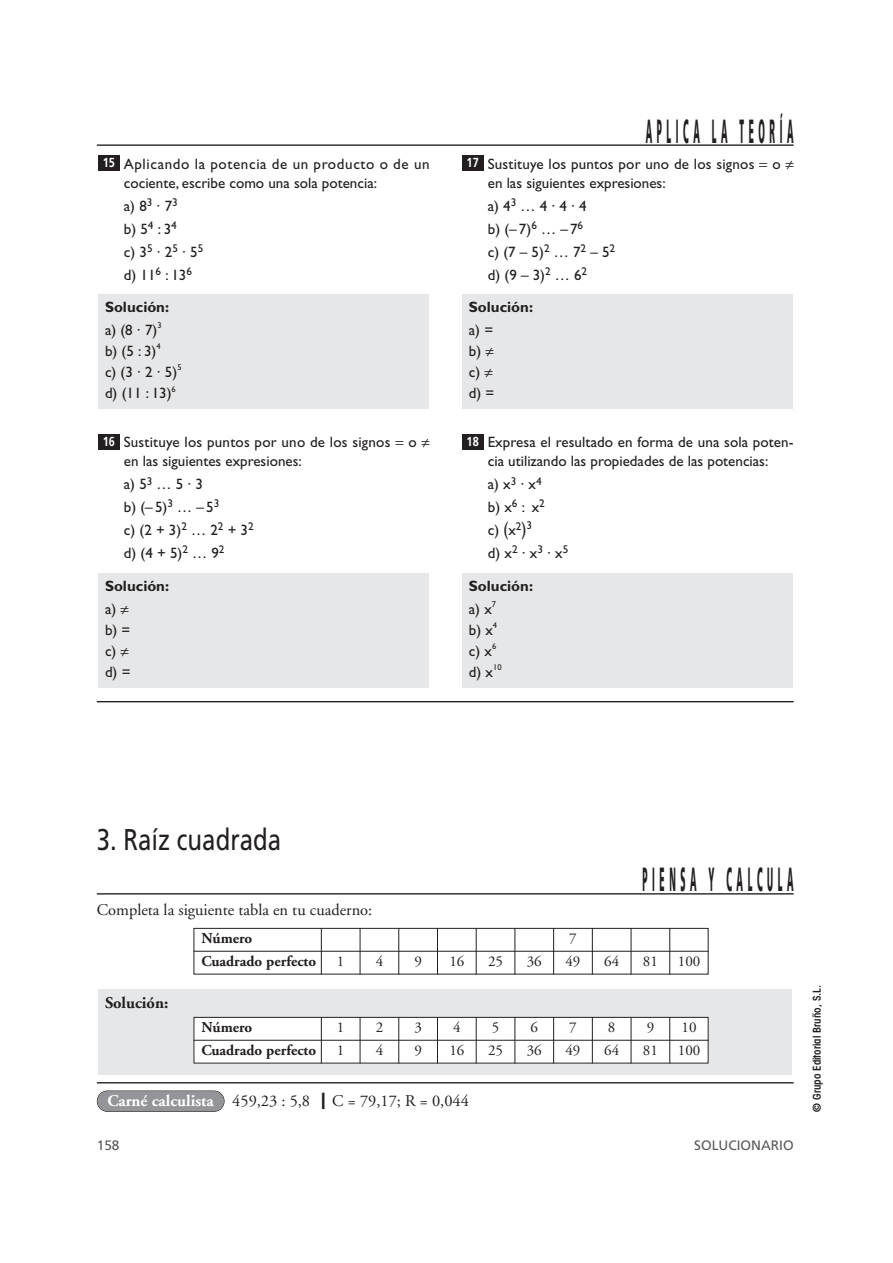
<style>
.page{position:relative;width:893px;height:1263px;background:#fff}
.page>*{position:absolute;margin:0;border:0;box-sizing:border-box;transform-origin:0 0}
.t1{font:900 33.45px "Frutiger";letter-spacing:.55em;color:#231f20;scale:.25 1}
.t2{font:30px "Frutiger";color:#231f20;scale:.8 1}
.t3{font:16.35px "Adobe Garamond";color:#231f20}
.t4{font:700 16.35px "Adobe Garamond";color:#231f20}
.t5{font:15px/23px "Gill Sans";color:#231f20}
.t6{font:700 15px/23px "Gill Sans";color:#231f20}
.t7{font:15px/23.2px "Adobe Garamond";color:#231f20}
.t8{font:700 15px/23.2px "Adobe Garamond";color:#231f20}
.t9{font:13.65px "Frutiger";color:#58595b}
.t10{font:700 13.05px "Frutiger";color:#fff;scale:.83 1}
.t11{font:600 condensed 10.95px "Avant Garde";color:#231f20}
.s1{font-weight:400}
.s2{font-size:19.05px}
.s3{font-weight:700;color:#fff}
</style>
<div class="page">
<div style="left:462px;top:574px;width:330px;height:114px;background:#e6e7e8"></div>
<div style="left:462px;top:434px;width:21px;height:16px;background:#231f20"></div>
<div style="left:462px;top:295px;width:330px;height:114px;background:#e6e7e8"></div>
<div style="left:462px;top:156px;width:21px;height:15px;background:#231f20"></div>
<div style="left:98px;top:574px;width:330px;height:114px;background:#e6e7e8"></div>
<div style="left:98px;top:434px;width:21px;height:16px;background:#231f20"></div>
<div style="left:98px;top:295px;width:330px;height:114px;background:#e6e7e8"></div>
<div style="left:98px;top:156px;width:21px;height:15px;background:#231f20"></div>
<hr style="left:97px;top:144px;width:696px;height:2px;background:#231f20">
<hr style="left:97px;top:701px;width:696px;height:1px;background:#231f20">
<div style="left:98px;top:989px;width:694px;height:85px;background:#e6e7e8"></div>
<hr style="left:97px;top:893px;width:696px;height:2px;background:#231f20">
<hr style="left:97px;top:1082px;width:696px;height:1px;background:#231f20">
<hr style="left:193px;top:951px;width:515px;height:1px;background:#231f20">
<hr style="left:321px;top:928px;width:1px;height:46px;background:#231f20">
<hr style="left:360px;top:928px;width:1px;height:46px;background:#231f20">
<hr style="left:398px;top:928px;width:1px;height:46px;background:#231f20">
<hr style="left:437px;top:928px;width:1px;height:46px;background:#231f20">
<hr style="left:476px;top:928px;width:1px;height:46px;background:#231f20">
<hr style="left:514px;top:928px;width:1px;height:46px;background:#231f20">
<hr style="left:553px;top:928px;width:1px;height:46px;background:#231f20">
<hr style="left:592px;top:928px;width:1px;height:46px;background:#231f20">
<hr style="left:630px;top:928px;width:1px;height:46px;background:#231f20">
<hr style="left:669px;top:928px;width:1px;height:46px;background:#231f20">
<div style="left:193px;top:928px;width:515px;height:46px;border:1px solid #231f20"></div>
<div style="left:321px;top:1017px;width:39px;height:23px;background:#fff"></div>
<div style="left:321px;top:1040px;width:39px;height:23px;background:#fff"></div>
<div style="left:360px;top:1017px;width:39px;height:23px;background:#fff"></div>
<div style="left:360px;top:1040px;width:39px;height:23px;background:#fff"></div>
<div style="left:399px;top:1017px;width:38px;height:23px;background:#fff"></div>
<div style="left:399px;top:1040px;width:38px;height:23px;background:#fff"></div>
<div style="left:437px;top:1017px;width:39px;height:23px;background:#fff"></div>
<div style="left:437px;top:1040px;width:39px;height:23px;background:#fff"></div>
<div style="left:476px;top:1017px;width:39px;height:23px;background:#fff"></div>
<div style="left:476px;top:1040px;width:39px;height:23px;background:#fff"></div>
<div style="left:515px;top:1017px;width:38px;height:23px;background:#fff"></div>
<div style="left:515px;top:1040px;width:38px;height:23px;background:#fff"></div>
<div style="left:553px;top:1017px;width:39px;height:23px;background:#fff"></div>
<div style="left:553px;top:1040px;width:39px;height:23px;background:#fff"></div>
<div style="left:592px;top:1017px;width:39px;height:23px;background:#fff"></div>
<div style="left:592px;top:1040px;width:39px;height:23px;background:#fff"></div>
<div style="left:631px;top:1017px;width:38px;height:23px;background:#fff"></div>
<div style="left:631px;top:1040px;width:38px;height:23px;background:#fff"></div>
<div style="left:669px;top:1017px;width:39px;height:23px;background:#fff"></div>
<div style="left:669px;top:1040px;width:39px;height:23px;background:#fff"></div>
<div style="left:193px;top:1017px;width:128px;height:23px;background:#fff"></div>
<div style="left:193px;top:1040px;width:128px;height:23px;background:#fff"></div>
<hr style="left:193px;top:1040px;width:515px;height:1px;background:#231f20">
<hr style="left:321px;top:1017px;width:1px;height:46px;background:#231f20">
<hr style="left:360px;top:1017px;width:1px;height:46px;background:#231f20">
<hr style="left:398px;top:1017px;width:1px;height:46px;background:#231f20">
<hr style="left:437px;top:1017px;width:1px;height:46px;background:#231f20">
<hr style="left:476px;top:1017px;width:1px;height:46px;background:#231f20">
<hr style="left:514px;top:1017px;width:1px;height:46px;background:#231f20">
<hr style="left:553px;top:1017px;width:1px;height:46px;background:#231f20">
<hr style="left:592px;top:1017px;width:1px;height:46px;background:#231f20">
<hr style="left:630px;top:1017px;width:1px;height:46px;background:#231f20">
<hr style="left:669px;top:1017px;width:1px;height:46px;background:#231f20">
<div style="left:193px;top:1017px;width:515px;height:46px;border:1px solid #231f20"></div>
<div style="left:97px;top:1091px;width:127px;height:20px;background:#939598;border-radius:10px"></div>
<div style="left:97px;top:1091px;width:127px;height:21px;border:1px solid #231f20;border-radius:11px"></div>
<p class="t10" style="left:103px;top:157px;width:16px">15</p>
<p class="t5" style="left:124px;top:156px;width:307px;line-height:19px">Aplicando la potencia de un producto o de un cociente, escribe como una sola potencia:</p>
<p class="t5" style="left:124px;top:196px;width:81px">a) 8<sup>3</sup> · 7<sup>3<br></sup>b) 5<sup>4</sup> : 3<sup>4<br></sup>c) 3<sup>5</sup> · 2<sup>5</sup> · 5<sup>5 </sup>d) 11<sup>6</sup> : 13<sup>6</sup></p>
<p class="t6" style="left:105px;top:297px;width:66px">Solución: <span class="s1">a) (8 · 7)</span><sup>3</sup></p>
<p class="t5" style="left:105px;top:342px;width:78px;line-height:21px">b) (5 : 3)<sup>4<br></sup>c) (3 · 2 · 5)<sup>5 </sup>d) (11 : 13)<sup>6</sup></p>
<p class="t10" style="left:103px;top:436px;width:16px">16</p>
<p class="t5" style="left:124px;top:434px;width:307px;line-height:19px">Sustituye los puntos por uno de los signos o ≠ en las siguientes expresiones:</p>
<p class="t5" style="left:124px;top:475px;width:131px">a) 5<sup>3</sup> … 5 · 3<br>b) (– 5)<sup>3</sup> … – 5<sup>3<br></sup>c) (2 + 3)<sup>2</sup> … 2<sup>2</sup> + 3<sup>2 </sup>d) (4 + 5)<sup>2</sup> … 9<sup>2</sup></p>
<p class="t6" style="left:105px;top:576px;width:66px">Solución: <span class="s1">a)</span> ≠</p>
<p class="t5" style="left:105px;top:621px;width:27px;line-height:21px;text-align:justify">b) = c) ≠ d) =</p>
<p class="t10" style="left:466px;top:157px;width:16px">17</p>
<h1 class="t1" style="left:645px;top:117px;width:593px">APLICA LA TEORÍA</h1>
<p class="t5" style="left:487px;top:156px;width:307px;line-height:19px">Sustituye los puntos por uno de los signos o ≠ en las siguientes expresiones:</p>
<p class="t5" style="left:488px;top:196px;width:129px">a) 4<sup>3</sup> … 4 · 4 · 4<br>b) (– 7)<sup>6</sup> … – 7<sup>6<br></sup>c) (7 – 5)<sup>2</sup> … 7<sup>2</sup> – 5<sup>2 </sup>d) (9 – 3)<sup>2</sup> … 6<sup>2</sup></p>
<p class="t6" style="left:469px;top:297px;width:66px">Solución:</p>
<p class="t5" style="left:469px;top:321px;width:27px;line-height:21px;text-align:justify">a) = b) ≠ c) ≠ d) =</p>
<p class="t10" style="left:466px;top:436px;width:16px">18</p>
<p class="t5" style="left:487px;top:434px;width:307px;line-height:19px">Expresa el resultado en forma de una sola poten&shy;cia utilizando las propiedades de las potencias:</p>
<p class="t5" style="left:488px;top:475px;width:82px">a) x<sup>3</sup> · x<sup>4<br></sup>b) x<sup>6</sup> : x<sup>2<br></sup>c) <span class="s2">(</span>x<sup>2</sup><span class="s2">)</span><sup>3<br></sup>d) x<sup>2</sup> · x<sup>3</sup> · x<sup>5</sup></p>
<p class="t6" style="left:469px;top:576px;width:66px">Solución: <span class="s1">a) x</span><sup>7</sup></p>
<p class="t5" style="left:469px;top:621px;width:34px;line-height:21px">b) x<sup>4 </sup>c) x<sup>6 </sup>d) x<sup>10</sup></p>
<h2 class="t2" style="left:97px;top:827px;width:232px">3. Raíz cuadrada</h2>
<p class="t3" style="left:97px;top:903px;width:277px">Completa la siguiente tabla en tu cuaderno:</p>
<p class="t4" style="left:105px;top:996px;width:65px">Solución:</p>
<p class="t8" style="left:201px;top:928px;width:116px">Número<br>Cuadrado perfecto</p>
<p class="t7" style="left:337px;top:951px;width:9px">1</p>
<p class="t7" style="left:375px;top:951px;width:9px">4</p>
<p class="t7" style="left:414px;top:951px;width:9px">9</p>
<p class="t7" style="left:449px;top:951px;width:17px">16</p>
<p class="t7" style="left:488px;top:951px;width:17px">25</p>
<p class="t7" style="left:526px;top:951px;width:17px">36</p>
<p class="t7" style="left:565px;top:928px;width:17px">7<br>49</p>
<h1 class="t1" style="left:642px;top:866px;width:606px">PIENSA Y CALCULA</h1>
<p class="t7" style="left:604px;top:951px;width:17px">64</p>
<p class="t7" style="left:643px;top:951px;width:17px">81</p>
<p class="t7" style="left:677px;top:951px;width:24px">100</p>
<p class="t7" style="left:337px;top:1017px;width:9px">1<br>1</p>
<p class="t7" style="left:375px;top:1017px;width:9px">2<br>4</p>
<p class="t7" style="left:414px;top:1017px;width:9px">3<br>9</p>
<p class="t7" style="left:449px;top:1017px;width:17px">4<br>16</p>
<p class="t7" style="left:488px;top:1017px;width:17px">5<br>25</p>
<p class="t7" style="left:526px;top:1017px;width:17px">6<br>36</p>
<p class="t7" style="left:565px;top:1017px;width:17px">7<br>49</p>
<p class="t7" style="left:604px;top:1017px;width:17px">8<br>64</p>
<p class="t7" style="left:643px;top:1017px;width:17px">9<br>81</p>
<p class="t7" style="left:677px;top:1017px;width:24px">10<br>100</p>
<p class="t8" style="left:201px;top:1017px;width:116px">Número<br>Cuadrado perfecto</p>
<p class="t3" style="left:107px;top:1094px;width:363px"><span class="s3">Carné calculista</span> 459,23 : 5,8 |C = 79,17; R = 0,044</p>
<p class="t9" style="left:97px;top:1140px;width:24px">158</p>
<p class="t9" style="left:694px;top:1140px;width:101px">SOLUCIONARIO</p>
<p class="t11" style="left:813px;top:1112px;width:129px;rotate:-90deg">© Grupo Editorial Bruño, S.L.</p>
</div>
